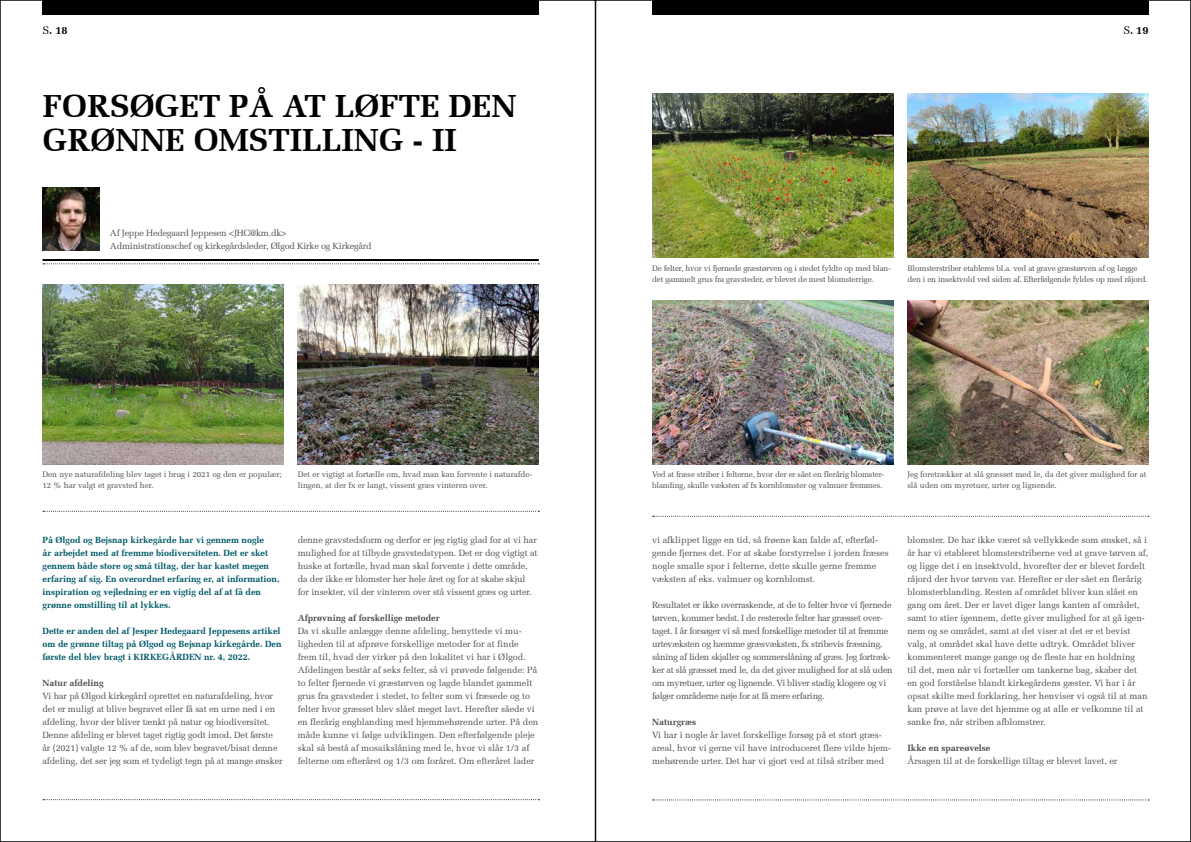
<style>
.page{position:relative;width:1191px;height:842px;background:#fff}
.page>*{position:absolute;margin:0;border:0;box-sizing:border-box;transform-origin:0 0}
.t1{font:700 32px/34px "Melior";color:#000}
.t2{font:700 11px "Melior";color:#000}
.t3{font:9px/13px "Melior";color:#4d4d4f}
.t4{font:9px/13px "Melior";letter-spacing:-.03em;color:#4d4d4f}
.t5{font:700 9px/13px "Melior";color:#005a69}
.t6{font:9px/13px "Melior";letter-spacing:-.02em;color:#4d4d4f}
.t7{font:700 9px "Melior";color:#4d4d4f}
.t8{font:8px/11px "Melior";letter-spacing:-.02em;color:#4d4d4f}
.t9{font:8px/11px "Melior";color:#4d4d4f}
.s1{font-weight:400}
</style>
<div class="page">
<div style="left:43px;top:0;width:496px;height:14px;background:#000"></div>
<svg style="left:43px;top:799px;width:496px;height:1px"></svg>
<svg style="left:652px;top:799px;width:497px;height:1px"></svg>
<div style="left:652px;top:0;width:496px;height:14px;background:#000"></div>
<svg style="left:43px;top:511px;width:496px;height:1px"></svg>
<svg style="left:652px;top:516px;width:497px;height:1px"></svg>
<hr style="left:43px;top:259px;width:496px;height:2px;background:#000">
<svg style="left:43px;top:263px;width:496px;height:1px"></svg>
<img style="left:43px;top:284px;width:240px;height:181px">
<img style="left:298px;top:284px;width:241px;height:181px">
<img style="left:652px;top:94px;width:241px;height:164px">
<img style="left:652px;top:300px;width:241px;height:165px">
<img style="left:907px;top:94px;width:241px;height:164px">
<img style="left:907px;top:300px;width:241px;height:165px">
<img style="left:43px;top:188px;width:56px;height:62px">
<p class="t2" style="left:43px;top:23px;width:27px"><span class="s1">S</span>. 18</p>
<p class="t2" style="left:1123px;top:23px;width:27px"><span class="s1">S</span>. 19</p>
<h1 class="t1" style="left:43px;top:89px;width:475px">FORSØGET PÅ AT LØFTE DEN<br>GRØNNE OMSTILLING - II</h1>
<p class="t6" style="left:110px;top:226px;width:263px">Af Jeppe Hedegaard Jeppesen &lt;JHC@km.dk&gt;<br>Administrationschef og kirkegårdsleder, Ølgod Kirke og Kirkegård</p>
<p class="t9" style="left:43px;top:469px;width:241px">Den nye naturafdeling blev taget i brug i 2021 og den er populær;<br>12 % har valgt et gravsted her.</p>
<p class="t9" style="left:298px;top:469px;width:236px">Det er vigtigt at fortælle om, hvad man kan forvente i naturafde&shy;lingen, at der fx er langt, vissent græs vinteren over.</p>
<p class="t5" style="left:43px;top:533px;width:238px">På Ølgod og Bejsnap kirkegårde har vi gennem nogle<br>år arbejdet med at fremme biodiversiteten. Det er sket gennem både store og små tiltag, der har kastet megen erfaring af sig. En overordnet erfaring er, at information, inspiration og vejledning er en vigtig del af at få den grønne omstilling til at lykkes.</p>
<p class="t5" style="left:43px;top:624px;width:241px;text-align:justify">Dette er anden del af Jesper Hedegaard Jeppesens artikel om de grønne tiltag på Ølgod og Bejsnap kirkegårde. Den første del blev bragt i KIRKEGÅRDEN nr. 4, 2022.</p>
<p class="t7" style="left:43px;top:677px;width:62px">Natur afdeling</p>
<p class="t3" style="left:43px;top:689px;width:242px">Vi har på Ølgod kirkegård oprettet en naturafdeling, hvor det er muligt at blive begravet eller få sat en urne ned i en afdeling, hvor der bliver tænkt på natur og biodiversitet.<br>Denne afdeling er blevet taget rigtig godt imod. Det første år (2021) valgte 12 % af de, som blev begravet/bisat denne afdeling, det ser jeg som et tydeligt tegn på at mange ønsker</p>
<p class="t3" style="left:298px;top:533px;width:241px">denne gravstedsform og derfor er jeg rigtig glad for at vi har mulighed for at tilbyde gravstedstypen. Det er dog vigtigt at huske at fortælle, hvad man skal forvente i dette område, da der ikke er blomster her hele året og for at skabe skjul for insekter, vil der vinteren over stå vissent græs og urter.</p>
<p class="t7" style="left:298px;top:612px;width:143px">Afprøvning af forskellige metoder</p>
<p class="t3" style="left:298px;top:624px;width:242px">Da vi skulle anlægge denne afdeling, benyttede vi mu&shy;ligheden til at afprøve forskellige metoder for at finde frem til, hvad der virker på den lokalitet vi har i Ølgod.<br>Afdelingen består af seks felter, så vi prøvede følgende: På to felter fjernede vi græstørven og lagde blandet gammelt grus fra gravsteder i stedet, to felter som vi fræsede og to felter hvor græsset blev slået meget lavt. Herefter såede vi en flerårig engblanding med hjemmehørende urter. På den måde kunne vi følge udviklingen. Den efterfølgende pleje skal så bestå af mosaikslåning med le, hvor vi slår 1/3 af felterne om efteråret og 1/3 om foråret. Om efteråret lader</p>
<p class="t8" style="left:652px;top:263px;width:240px">De felter, hvor vi fjernede græstørven og i stedet fyldte op med blan&shy;det gammelt grus fra gravsteder, er blevet de mest blomsterrige.</p>
<p class="t8" style="left:907px;top:263px;width:242px">Blomsterstriber etableres bl.a. ved at grave græstørven af og lægge den i en insektvold ved siden af. Efterfølgende fyldes op med råjord.</p>
<p class="t8" style="left:652px;top:469px;width:233px">Ved at fræse striber i felterne, hvor der er sået en flerårig blomster&shy;blanding, skulle væksten af fx kornblomster og valmuer fremmes.</p>
<p class="t9" style="left:907px;top:469px;width:241px">Jeg foretrækker at slå græsset med le, da det giver mulighed for at slå uden om myretuer, urter og lignende.</p>
<p class="t3" style="left:652px;top:533px;width:238px">vi afklippet ligge en tid, så frøene kan falde af, efterføl&shy;gende fjernes det. For at skabe forstyrrelse i jorden fræses nogle smalle spor i felterne, dette skulle gerne fremme væksten af eks. valmuer og kornblomst.</p>
<p class="t4" style="left:652px;top:598px;width:242px">Resultatet er ikke overraskende, at de to felter hvor vi fjernede tørven, kommer bedst. I de resterede felter har græsset over&shy;taget. I år forsøger vi så med forskellige metoder til at fremme urtevæksten og hæmme græsvæksten, fx stribevis fræsning, såning af liden skjaller og sommerslåning af græs. Jeg fortræk&shy;ker at slå græsset med le, da det giver mulighed for at slå uden om myretuer, urter og lignende. Vi bliver stadig klogere og vi følger områderne nøje for at få mere erfaring.</p>
<p class="t7" style="left:652px;top:716px;width:45px">Naturgræs</p>
<p class="t3" style="left:652px;top:728px;width:241px">Vi har i nogle år lavet forskellige forsøg på et stort græs&shy;areal, hvor vi gerne vil have introduceret flere vilde hjem&shy;mehørende urter. Det har vi gjort ved at tilså striber med</p>
<p class="t3" style="left:907px;top:533px;width:242px">blomster. De har ikke været så vellykkede som ønsket, så i år har vi etableret blomsterstriberne ved at grave tørven af, og ligge det i en insektvold, hvorefter der er blevet fordelt råjord der hvor tørven var. Herefter er der sået en flerårig blomsterblanding. Resten af området bliver kun slået en gang om året. Der er lavet diger langs kanten af området, samt to stier igennem, dette giver mulighed for at gå igen&shy;nem og se området, samt at det viser at det er et bevist valg, at området skal have dette udtryk. Området bliver kommenteret mange gange og de fleste har en holdning<br>til det, men når vi fortæller om tankerne bag, skaber det en god forståelse blandt kirkegårdens gæster. Vi har i år opsat skilte med forklaring, her henviser vi også til at man kan prøve at lave det hjemme og at alle er velkomne til at sanke frø, når striben afblomstrer.</p>
<p class="t7" style="left:907px;top:742px;width:84px">Ikke en spareøvelse</p>
<p class="t3" style="left:907px;top:754px;width:211px">Årsagen til at de forskellige tiltag er blevet lavet, er</p>
</div>
